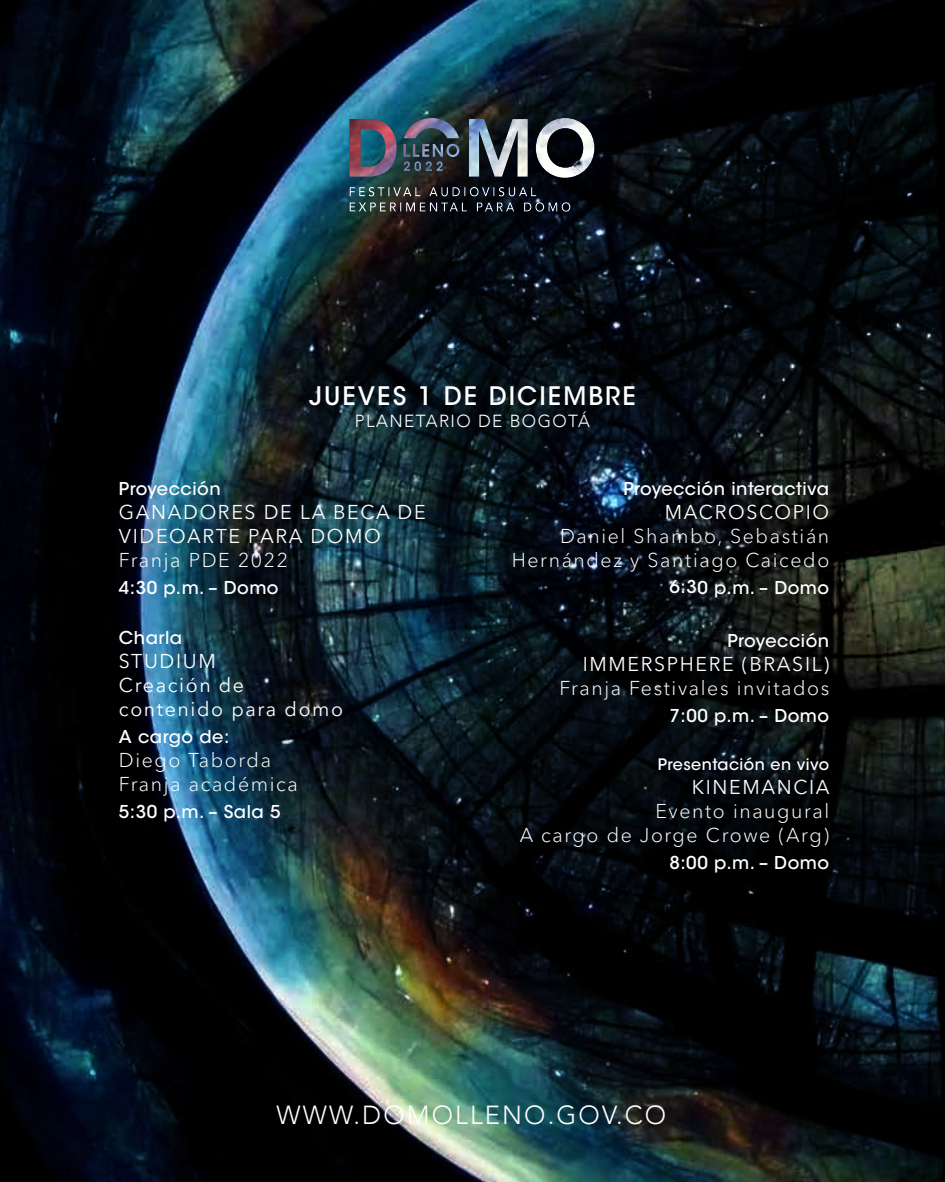
<style>
.page{position:relative;width:945px;height:1182px;background:#fff}
.page>*{position:absolute;margin:0;border:0;box-sizing:border-box;transform-origin:0 0}
.t1{font:300 26.07px "Avenir";letter-spacing:.085em;color:#fff}
.t2{font:500 25.29px "ITC Avant Garde Std";letter-spacing:.085em;color:#fff}
.t3{font:300 20.04px/24px "Avenir Next LT Pro";letter-spacing:.085em;color:#fff;text-align:right}
.t4{font:20.04px/24px "Avenir Next LT Pro";letter-spacing:.085em;color:#fff}
.t5{font:500 17.59px "ITC Avant Garde Std";letter-spacing:.03em;color:#fff}
.t6{font:300 17.5px "Avenir";letter-spacing:.085em;color:#fff}
.t7{font:500 15.75px "ITC Avant Garde Std";letter-spacing:.03em;color:#fff}
</style>
<div class="page">
<img style="left:0;top:0;width:945px;height:1181px">
<p class="t2" style="left:309px;top:380px;width:328px">JUEVES 1 DE DICIEMBRE</p>
<p class="t6" style="left:355px;top:410px;width:237px">PLANETARIO DE BOGOTÁ</p>
<p class="t5" style="left:119px;top:477px;width:103px">Proyección</p>
<p class="t4" style="left:119px;top:500px;width:308px">GANADORES DE LA BECA DE<br>VIDEOARTE PARA DOMO</p>
<p class="t3" style="left:119px;top:548px;width:171px">Franja PDE 2022</p>
<p class="t5" style="left:119px;top:576px;width:161px">4:30 p.m. – Domo</p>
<p class="t5" style="left:119px;top:627px;width:65px">Charla</p>
<p class="t4" style="left:119px;top:649px;width:226px">STUDIUM<br>Creación de contenido para domo</p>
<p class="t5" style="left:119px;top:726px;width:112px">A cargo de:</p>
<p class="t3" style="left:119px;top:748px;width:180px;text-align:left">Diego Taborda<br>Franja académica</p>
<p class="t5" style="left:119px;top:800px;width:163px">5:30 p.m. – Sala 5</p>
<p class="t5" style="left:623px;top:477px;width:207px">Proyección interactiva</p>
<p class="t4" style="left:665px;top:499px;width:166px">MACROSCOPIO</p>
<p class="t3" style="left:512px;top:523px;width:319px">Daniel Shambo, Sebastián<br>Hernández y Santiago Caicedo</p>
<p class="t5" style="left:670px;top:576px;width:161px">6:30 p.m. – Domo</p>
<p class="t5" style="left:727px;top:630px;width:103px">Proyección</p>
<p class="t4" style="left:583px;top:652px;width:248px">IMMERSPHERE (BRASIL)</p>
<p class="t3" style="left:559px;top:676px;width:271px">Franja Festivales invitados</p>
<p class="t5" style="left:670px;top:705px;width:161px">7:00 p.m. – Domo</p>
<p class="t7" style="left:658px;top:754px;width:173px">Presentación en vivo</p>
<p class="t4" style="left:692px;top:774px;width:139px">KINEMANCIA</p>
<p class="t3" style="left:520px;top:798px;width:311px">Evento inaugural<br>A cargo de Jorge Crowe (Arg)</p>
<p class="t5" style="left:670px;top:851px;width:161px">8:00 p.m. – Domo</p>
<h1 class="t1" style="left:277px;top:1099px;width:391px">WWW.DOMOLLENO.GOV.CO</h1>
</div>
